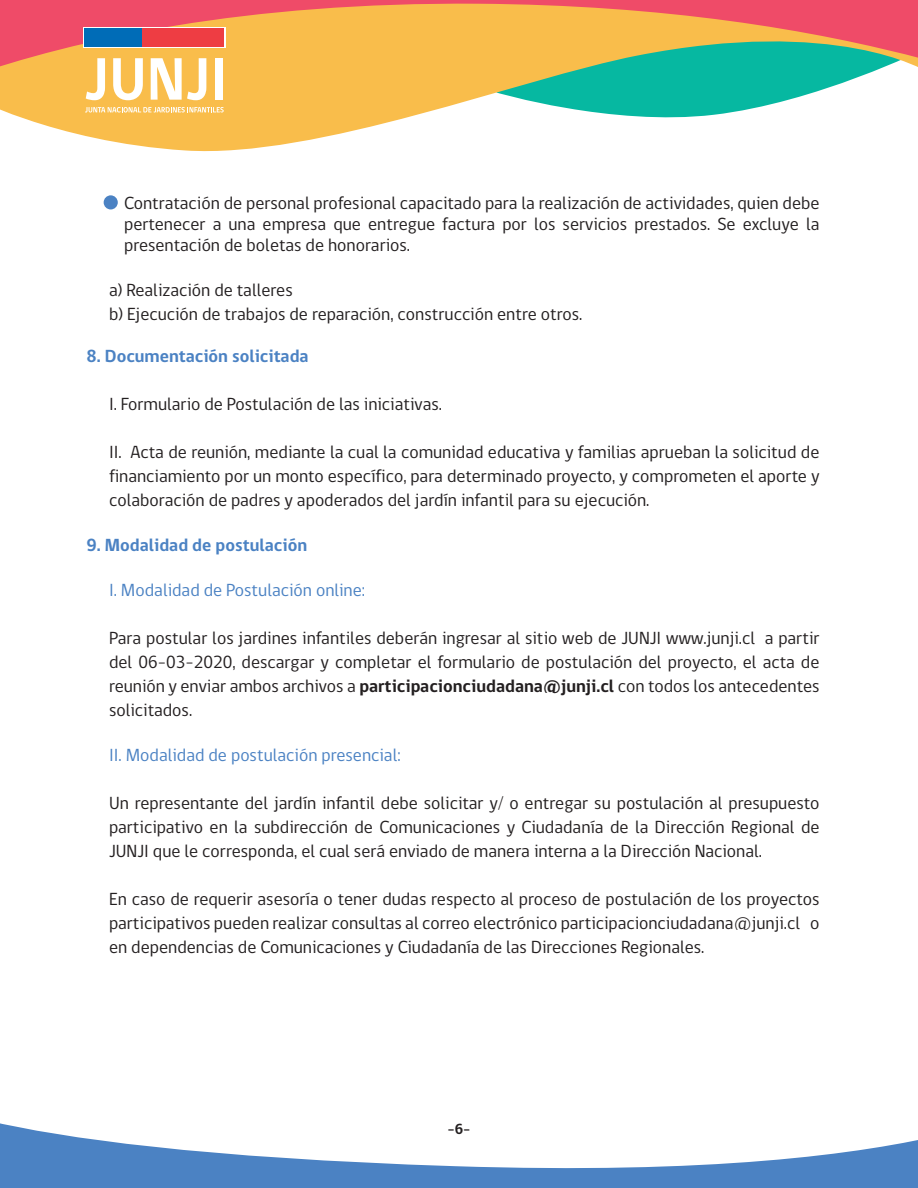
<style>
.page{position:relative;width:918px;height:1188px;background:#fff}
.page>*{position:absolute;margin:0;border:0;box-sizing:border-box;transform-origin:0 0}
.t1{font:18px/24px "gob CL";color:#231f20;text-align:justify}
.t2{font:18px "gob CL";color:#4b82c3}
.t3{font:700 18px "gob CL";color:#4b82c3}
.t4{font:700 15px "gob CL";color:#231f20}
.s1{font-weight:700}
</style>
<div class="page">
<svg style="left:0;top:78px;width:856px;height:74px"></svg>
<svg style="left:0;top:0;width:918px;height:78px;background:#d59b60"></svg>
<svg style="left:0;top:1123px;width:918px;height:65px"></svg>
<svg style="left:83px;top:27px;width:143px;height:21px"></svg>
<div style="left:141px;top:29px;width:83px;height:18px;background:#ee3d43"></div>
<div style="left:84px;top:29px;width:57px;height:18px;background:#006cb7"></div>
<svg style="left:86px;top:58px;width:19px;height:42px"></svg>
<svg style="left:113px;top:58px;width:30px;height:42px"></svg>
<svg style="left:151px;top:58px;width:55px;height:42px"></svg>
<div style="left:215px;top:58px;width:8px;height:42px;background:#fff"></div>
<svg style="left:85px;top:107px;width:139px;height:6px"></svg>
<div style="left:104px;top:195px;width:14px;height:14px;background:#4b82c3;border-radius:50%"></div>
<p class="t1" style="left:124px;top:193px;width:697px;line-height:21px">Contratación de personal profesional capacitado para la realización de actividades, quien debe pertenecer a una empresa que entregue factura por los servicios prestados. Se excluye la presentación de boletas de honorarios.</p>
<p class="t1" style="left:109px;top:279px;width:475px">a) Realización de talleres<br>b) Ejecución de trabajos de reparación, construcción entre otros.</p>
<p class="t3" style="left:87px;top:344px;width:224px">8. Documentación solicitada</p>
<p class="t1" style="left:109px;top:393px;width:334px">I. Formulario de Postulación de las iniciativas.</p>
<p class="t1" style="left:109px;top:441px;width:712px">II. Acta de reunión, mediante la cual la comunidad educativa y familias aprueban la solicitud de financiamiento por un monto específico, para determinado proyecto, y comprometen el aporte y colaboración de padres y apoderados del jardín infantil para su ejecución.</p>
<p class="t3" style="left:87px;top:533px;width:222px">9. Modalidad de postulación</p>
<p class="t2" style="left:109px;top:578px;width:258px">I. Modalidad de Postulación online:</p>
<p class="t1" style="left:109px;top:627px;width:712px">Para postular los jardines infantiles deberán ingresar al sitio web de JUNJI www.junji.cl a partir del 06-03-2020, descargar y completar el formulario de postulación del proyecto, el acta de reunión y enviar ambos archivos a <span class="s1">participacionciudadana@junji.cl</span> con todos los antecedentes solicitados.</p>
<p class="t2" style="left:109px;top:743px;width:293px">II. Modalidad de postulación presencial:</p>
<p class="t1" style="left:109px;top:792px;width:712px">Un representante del jardín infantil debe solicitar y/ o entregar su postulación al presupuesto participativo en la subdirección de Comunicaciones y Ciudadanía de la Dirección Regional de JUNJI que le corresponda, el cual será enviado de manera interna a la Dirección Nacional.</p>
<p class="t1" style="left:109px;top:888px;width:712px">En caso de requerir asesoría o tener dudas respecto al proceso de postulación de los proyectos participativos pueden realizar consultas al correo electrónico participacionciudadana@junji.cl o en dependencias de Comunicaciones y Ciudadanía de las Direcciones Regionales.</p>
<p class="t4" style="left:447px;top:1119px;width:25px">-6-</p>
</div>
